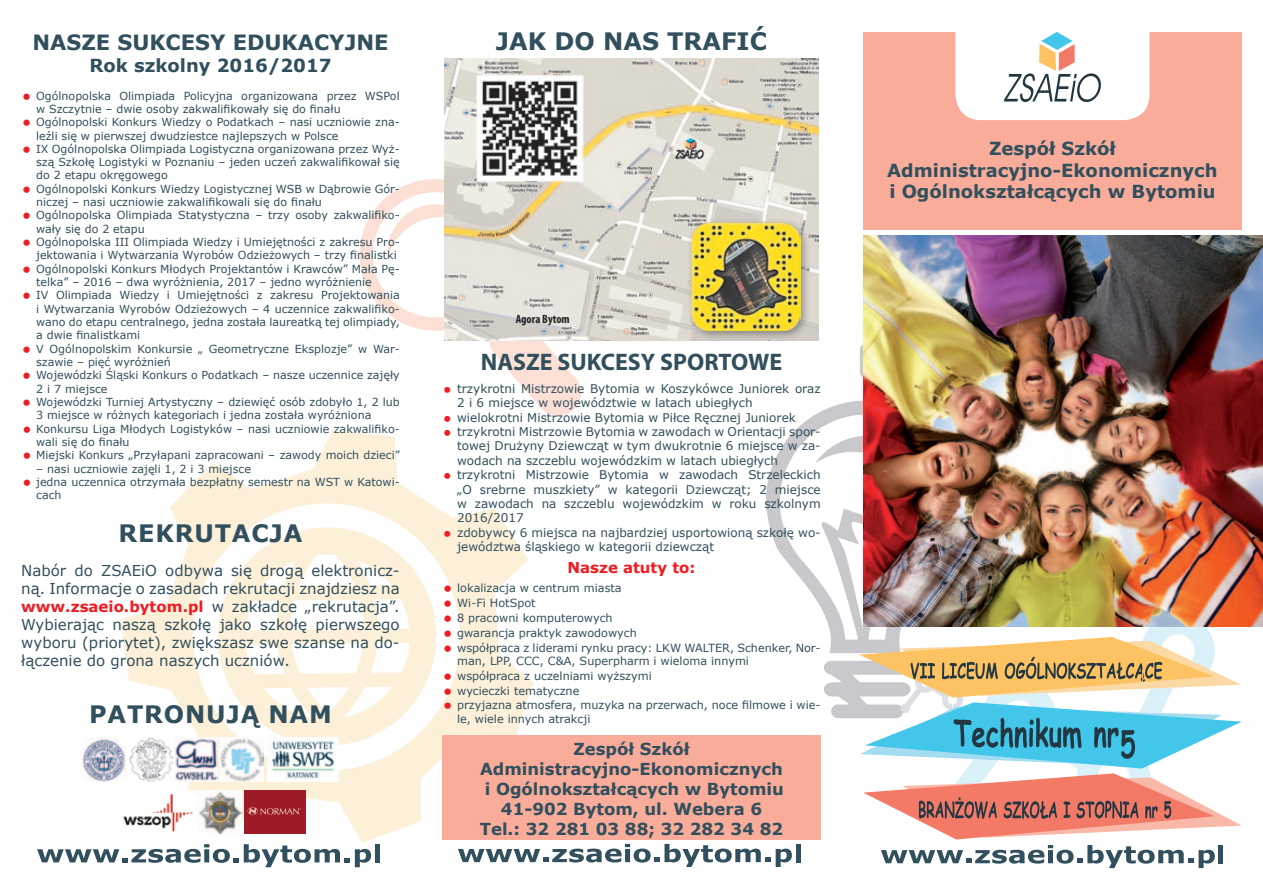
<style>
.page{position:relative;width:1263px;height:893px;background:#fff}
.page>*{position:absolute;margin:0;border:0;box-sizing:border-box;transform-origin:0 0}
.t1{font:700 24px "Verdana";letter-spacing:.02em;color:#314f5d}
.t2{font:700 24px "Myriad Pro";color:#314f5d}
.t3{font:700 24px "Verdana";color:#314f5d}
.t4{font:700 21px "Verdana";color:#314f5d}
.t5{font:700 18px/21.6px "Verdana";color:#314f5d;text-align:center}
.t6{font:700 16.5px/19.8px "Verdana";color:#314f5d;text-align:center}
.t7{font:15px/18px "Verdana";color:#314f5d;text-align:justify}
.t8{font:700 15px "Verdana";color:#ee1d23}
.t9{font:12px/14.4px "Verdana";color:#314f5d}
.t10{font:700 condensed 12px "Myriad Pro";color:#231f20}
.t11{font:11.25px/14.7px "Verdana";color:#314f5d}
.t12{font:11.1px/13.4px "Verdana";color:#314f5d}
.s1{font-weight:700;color:#ee1d23}
</style>
<div class="page">
<img style="left:1144px;top:627px;width:68px;height:10px">
<img style="left:766px;top:400px;width:136px;height:253px">
<img style="left:814px;top:436px;width:49px;height:108px">
<img style="left:824px;top:660px;width:35px;height:58px">
<img style="left:860px;top:343px;width:14px;height:36px;border-radius:7px">
<img style="left:359px;top:179px;width:225px;height:237px">
<img style="left:120px;top:431px;width:414px;height:412px">
<img style="left:217px;top:527px;width:220px;height:219px">
<svg style="left:37px;top:844px;width:334px;height:23px"></svg>
<div style="left:375px;top:844px;width:5px;height:18px;background:#314f5d"></div>
<svg style="left:458px;top:844px;width:334px;height:23px"></svg>
<div style="left:795px;top:844px;width:5px;height:18px;background:#314f5d"></div>
<svg style="left:881px;top:845px;width:334px;height:24px"></svg>
<div style="left:1218px;top:845px;width:5px;height:18px;background:#314f5d"></div>
<div style="left:863px;top:32px;width:379px;height:202px;background:#f8ac99"></div>
<div style="left:442px;top:735px;width:379px;height:104px;background:#f8ac99"></div>
<img style="left:445px;top:58px;width:373px;height:282px">
<img style="left:863px;top:235px;width:400px;height:392px">
<svg style="left:955px;top:32px;width:194px;height:88px;background:#f1efee"></svg>
<hr style="left:863px;top:230px;width:400px;height:4px;background:#fff">
<div style="left:244px;top:791px;width:62px;height:43px;background:#9c1b27"></div>
<svg style="left:248px;top:807px;width:53px;height:8px"></svg>
<img style="left:199px;top:791px;width:43px;height:43px">
<img style="left:120px;top:791px;width:76px;height:43px">
<svg style="left:859px;top:637px;width:383px;height:202px"></svg>
<img style="left:129px;top:738px;width:43px;height:43px">
<img style="left:220px;top:738px;width:43px;height:43px">
<img style="left:175px;top:738px;width:43px;height:43px">
<img style="left:82px;top:737px;width:44px;height:45px">
<img style="left:268px;top:738px;width:71px;height:43px">
<div style="left:687px;top:217px;width:124px;height:124px;background:#231f20;opacity:.45"></div>
<img style="left:691px;top:222px;width:109px;height:108px">
<svg style="left:445px;top:387px;width:5px;height:6px"></svg>
<svg style="left:445px;top:431px;width:5px;height:5px"></svg>
<svg style="left:445px;top:473px;width:5px;height:6px"></svg>
<svg style="left:445px;top:531px;width:5px;height:6px"></svg>
<svg style="left:445px;top:586px;width:6px;height:6px"></svg>
<svg style="left:445px;top:601px;width:6px;height:6px"></svg>
<svg style="left:445px;top:615px;width:6px;height:7px"></svg>
<svg style="left:445px;top:630px;width:6px;height:7px"></svg>
<svg style="left:445px;top:645px;width:6px;height:6px"></svg>
<svg style="left:445px;top:673px;width:6px;height:7px"></svg>
<svg style="left:445px;top:688px;width:6px;height:6px"></svg>
<svg style="left:445px;top:703px;width:6px;height:6px"></svg>
<h2 class="t4" style="left:32px;top:28px;width:358px">NASZE SUKCESY EDUKACYJNE</h2>
<h3 class="t5" style="left:89px;top:54px;width:244px">Rok szkolny 2016/2017</h3>
<p class="t12" style="left:36px;top:89px;width:365px">Ogólnopolska Olimpiada Policyjna organizowana przez WSPol w Szczytnie – dwie osoby zakwalifikowały się do finału Ogólnopolski Konkurs Wiedzy o Podatkach – nasi uczniowie zna&shy;leźli się w pierwszej dwudziestce najlepszych w Polsce<br>IX Ogólnopolska Olimpiada Logistyczna organizowana przez Wyż&shy;szą Szkołę Logistyki w Poznaniu – jeden uczeń zakwalifikował się do 2 etapu okręgowego<br>Ogólnopolski Konkurs Wiedzy Logistycznej WSB w Dąbrowie Gór&shy;niczej – nasi uczniowie zakwalifikowali się do finału<br>Ogólnopolska Olimpiada Statystyczna – trzy osoby zakwalifiko&shy;wały się do 2 etapu<br>Ogólnopolska III Olimpiada Wiedzy i Umiejętności z zakresu Pro&shy;jektowania i Wytwarzania Wyrobów Odzieżowych – trzy finalistki Ogólnopolski Konkurs Młodych Projektantów i Krawców” Mała Pę&shy;telka” – 2016 – dwa wyróżnienia, 2017 – jedno wyróżnienie<br>IV Olimpiada Wiedzy i Umiejętności z zakresu Projektowania i Wytwarzania Wyrobów Odzieżowych – 4 uczennice zakwalifiko&shy;wano do etapu centralnego, jedna została laureatką tej olimpiady, a dwie finalistkami<br>V Ogólnopolskim Konkursie „ Geometryczne Eksplozje” w War&shy;szawie – pięć wyróżnień<br>Wojewódzki Śląski Konkurs o Podatkach – nasze uczennice zajęły 2 i 7 miejsce<br>Wojewódzki Turniej Artystyczny – dziewięć osób zdobyło 1, 2 lub 3 miejsce w różnych kategoriach i jedna została wyróżniona Konkursu Liga Młodych Logistyków – nasi uczniowie zakwalifiko&shy;wali się do finału<br>Miejski Konkurs „Przyłapani zapracowani – zawody moich dzieci”</p>
<p class="t12" style="left:36px;top:462px;width:365px">– nasi uczniowie zajęli 1, 2 i 3 miejsce<br>jedna uczennica otrzymała bezpłatny semestr na WST w Katowi&shy;cach</p>
<h1 class="t1" style="left:119px;top:517px;width:20px">rekrutacja</h1>
<p class="t7" style="left:21px;top:561px;width:380px">Nabór do ZSAEiO odbywa się drogą elektronicz&shy;ną. Informacje o zasadach rekrutacji znajdziesz na <span class="s1">www.zsaeio.bytom.pl</span> w zakładce „rekrutacja”.<br>Wybierając naszą szkołę jako szkołę pierwszego wyboru (priorytet), zwiększasz swe szanse na do&shy;łączenie do grona naszych uczniów.</p>
<h1 class="t1" style="left:89px;top:697px;width:244px">PATRONUJĄ NAM</h1>
<h1 class="t3" style="left:496px;top:25px;width:273px">JAK DO NAS TRAFIĆ</h1>
<p class="t10" style="left:516px;top:312px;width:55px">Agora Bytom</p>
<h1 class="t2" style="left:481px;top:346px;width:303px">NASZE SUKCESY SPORTOWE</h1>
<p class="t9" style="left:457px;top:381px;width:365px">trzykrotni Mistrzowie Bytomia w Koszykówce Juniorek oraz 2 i 6 miejsce w województwie w latach ubiegłych wielokrotni Mistrzowie Bytomia w Piłce Ręcznej Juniorek trzykrotni Mistrzowie Bytomia w zawodach w Orientacji spor&shy;towej Drużyny Dziewcząt w tym dwukrotnie 6 miejsce w za&shy;wodach na szczeblu wojewódzkim w latach ubiegłych trzykrotni Mistrzowie Bytomia w zawodach Strzeleckich „O srebrne muszkiety” w kategorii Dziewcząt; 2 miejsce w zawodach na szczeblu wojewódzkim w roku szkolnym 2016/2017<br>zdobywcy 6 miejsca na najbardziej usportowioną szkołę wo&shy;jewództwa śląskiego w kategorii dziewcząt</p>
<h3 class="t8" style="left:567px;top:557px;width:130px">Nasze atuty to:</h3>
<p class="t11" style="left:457px;top:581px;width:365px">lokalizacja w centrum miasta<br>Wi-Fi HotSpot<br>8 pracowni komputerowych<br>gwarancja praktyk zawodowych<br>współpraca z liderami rynku pracy: LKW WALTER, Schenker, Nor-</p>
<p class="t11" style="left:457px;top:653px;width:365px">man, LPP, CCC, C&amp;A, Superpharm i wieloma innymi<br>współpraca z uczelniami wyższymi<br>wycieczki tematyczne<br>przyjazna atmosfera, muzyka na przerwach, noce filmowe i wie-</p>
<p class="t11" style="left:457px;top:711px;width:135px">le, wiele innych atrakcji</p>
<h3 class="t6" style="left:480px;top:739px;width:306px">Zespół Szkół<br>Administracyjno-Ekonomicznych i Ogólnokształcących w Bytomiu<br>41-902 Bytom, ul. Webera 6<br>Tel.: 32 281 03 88; 32 282 34 82</h3>
<h3 class="t5" style="left:887px;top:137px;width:332px">Zespół Szkół<br>Administracyjno-Ekonomicznych i Ogólnokształcących w Bytomiu</h3>
</div>
